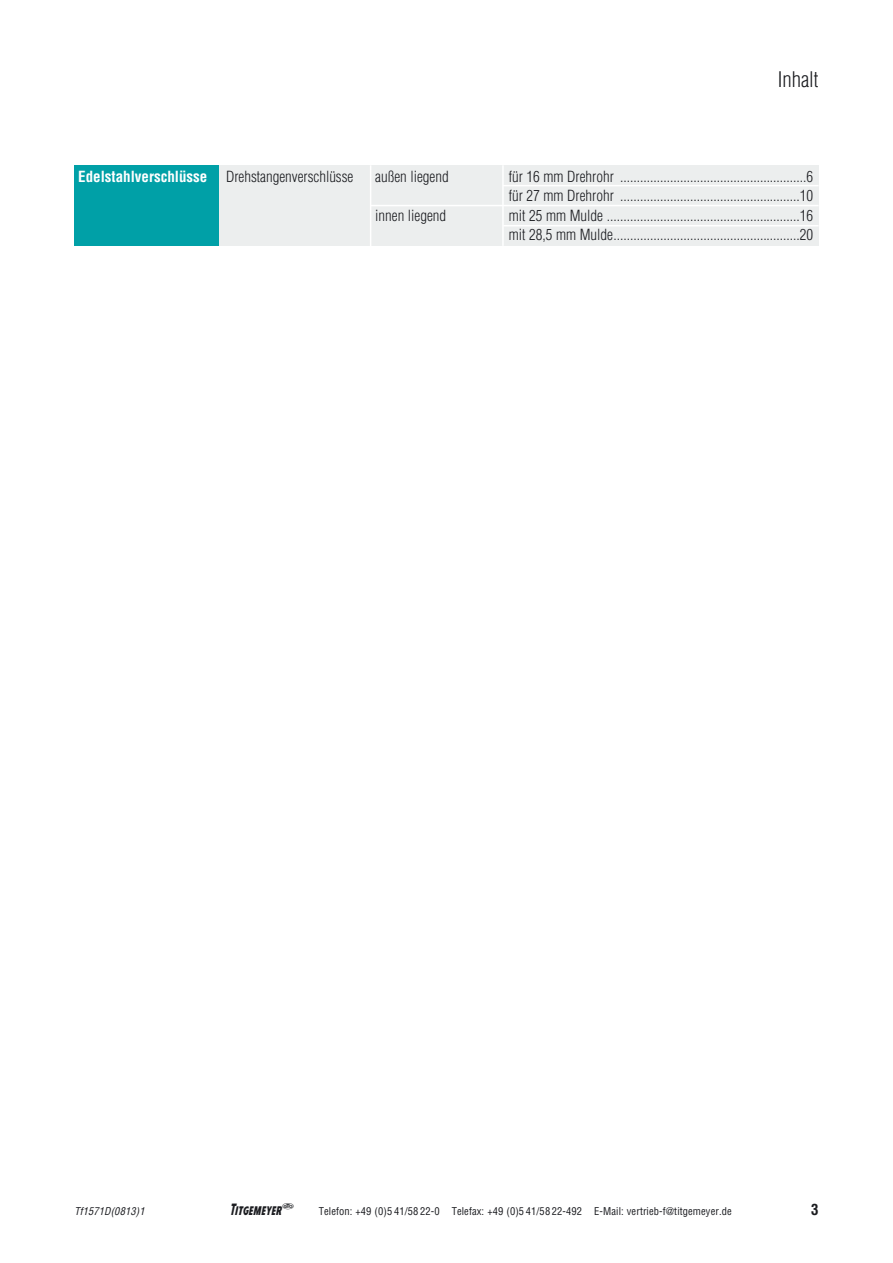
<style>
.page{position:relative;width:893px;height:1263px;background:#fff}
.page>*{position:absolute;margin:0;border:0;box-sizing:border-box;transform-origin:0 0}
.t1{font:300 condensed 21px "Helvetica Com";color:#1b1c20}
.t2{font:300 condensed 15px/19.5px "Helvetica Com";color:#1b1c20;text-align:justify}
.t3{font:700 condensed 15px "Helvetica Com";color:#fff}
.t4{font:15px "Ti Logo 5";color:#1b1c20}
.t5{font:700 condensed 15px "Helvetica Com";color:#1b1c20}
.t6{font:condensed 10.5px "Helvetica Com";letter-spacing:.01em;color:#1b1c20}
.t7{font:italic condensed 10.5px "Helvetica Com";letter-spacing:.01em;color:#1b1c20}
</style>
<div class="page">
<div style="left:149px;top:165px;width:670px;height:81px;background:#eceeee"></div>
<hr style="left:502px;top:165px;width:2px;height:81px;background:#fff">
<hr style="left:370px;top:165px;width:1px;height:81px;background:#fff">
<hr style="left:371px;top:205px;width:448px;height:1px;background:#fff">
<hr style="left:503px;top:185px;width:316px;height:1px;background:#fff">
<hr style="left:503px;top:225px;width:316px;height:1px;background:#fff">
<div style="left:74px;top:165px;width:145px;height:81px;background:#00a0a7"></div>
<p class="t3" style="left:78px;top:171px;width:131px">Edelstahlverschlüsse</p>
<p class="t2" style="left:226px;top:168px;width:129px">Drehstangenverschlüsse</p>
<p class="t2" style="left:375px;top:168px;width:75px">außen liegend</p>
<p class="t2" style="left:375px;top:207px;width:73px">innen liegend</p>
<h1 class="t1" style="left:778px;top:71px;width:42px">Inhalt</h1>
<p class="t2" style="left:509px;top:168px;width:306px">für 16 mm Drehrohr ........................................................6 für 27 mm Drehrohr ......................................................10 mit 25 mm Mulde ..........................................................16 mit 28,5 mm Mulde........................................................20</p>
<p class="t7" style="left:74px;top:1207px;width:72px">Tf1571D(0813)1</p>
<p class="t4" style="left:231px;top:1201px;width:64px">L</p>
<p class="t6" style="left:319px;top:1207px;width:414px">Telefon: +49 (0)5 41/58 22-0 Telefax: +49 (0)5 41/58 22-492 E-Mail: vertrieb-f@titgemeyer.de</p>
<p class="t5" style="left:811px;top:1204px;width:9px">3</p>
</div>
